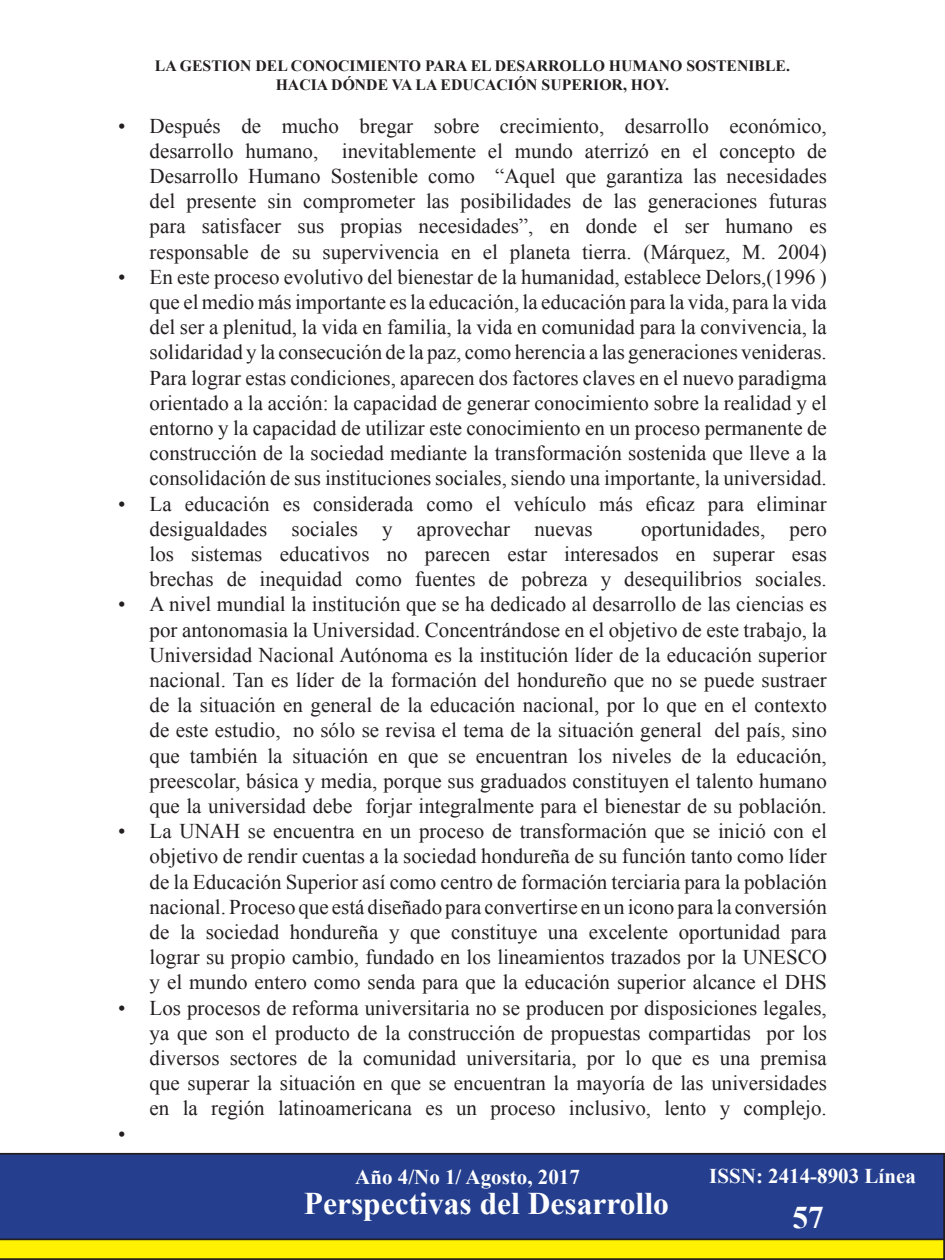
<style>
.page{position:relative;width:945px;height:1260px;background:#fff}
.page>*{position:absolute;margin:0;border:0;box-sizing:border-box;transform-origin:0 0}
.t1{font:700 31.5px "Times New Roman";color:#fff}
.t2{font:21px/25.2px "Times New Roman";color:#231f20;text-align:justify}
.t3{font:700 21px "Times New Roman";color:#fff}
.t4{font:700 15.75px "Times New Roman";color:#231f20}
</style>
<div class="page">
<svg style="left:0;top:1240px;width:945px;height:20px;background:#e8db04"></svg>
<div style="left:0;top:1153px;width:945px;height:87px;background:#253f8e"></div>
<p class="t4" style="left:155px;top:55px;width:637px">LA GESTION DEL CONOCIMIENTO PARA EL DESARROLLO HUMANO SOSTENIBLE.</p>
<p class="t4" style="left:276px;top:74px;width:395px">HACIA DÓNDE VA LA EDUCACIÓN SUPERIOR, HOY.</p>
<p class="t2" style="left:150px;top:113px;width:679px;text-indent:-32px">• Después de mucho bregar sobre crecimiento, desarrollo económico, desarrollo humano, inevitablemente el mundo aterrizó en el concepto de Desarrollo Humano Sostenible como “Aquel que garantiza las necesidades del presente sin comprometer las posibilidades de las generaciones futuras para satisfacer sus propias necesidades”, en donde el ser humano es responsable de su supervivencia en el planeta tierra. (Márquez, M. 2004)</p>
<p class="t2" style="left:150px;top:264px;width:679px;text-indent:-32px">• En este proceso evolutivo del bienestar de la humanidad, establece Delors,(1996 ) que el medio más importante es la educación, la educación para la vida, para la vida del ser a plenitud, la vida en familia, la vida en comunidad para la convivencia, la solidaridad y la consecución de la paz, como herencia a las generaciones venideras.<br>Para lograr estas condiciones, aparecen dos factores claves en el nuevo paradigma orientado a la acción: la capacidad de generar conocimiento sobre la realidad y el entorno y la capacidad de utilizar este conocimiento en un proceso permanente de construcción de la sociedad mediante la transformación sostenida que lleve a la consolidación de sus instituciones sociales, siendo una importante, la universidad.</p>
<p class="t2" style="left:150px;top:491px;width:679px;text-indent:-32px">• La educación es considerada como el vehículo más eficaz para eliminar desigualdades sociales y aprovechar nuevas</p>
<p class="t2" style="left:150px;top:516px;width:679px;text-indent:492px">oportunidades, pero los sistemas educativos no parecen estar interesados en superar esas brechas de inequidad como fuentes de pobreza y desequilibrios sociales.</p>
<p class="t2" style="left:150px;top:592px;width:679px;text-indent:-32px">• A nivel mundial la institución que se ha dedicado al desarrollo de las ciencias es por antonomasia la Universidad. Concentrándose en el objetivo de este trabajo, la Universidad Nacional Autónoma es la institución líder de la educación superior nacional. Tan es líder de la formación del hondureño que no se puede sustraer de la situación en general de la educación nacional, por lo que en el contexto de este estudio, no sólo se revisa el tema de la situación general del país, sino que también la situación en que se encuentran los niveles de la educación, preescolar, básica y media, porque sus graduados constituyen el talento humano que la universidad debe forjar integralmente para el bienestar de su población.</p>
<p class="t2" style="left:150px;top:818px;width:679px;text-indent:-32px">• La UNAH se encuentra en un proceso de transformación que se inició con el objetivo de rendir cuentas a la sociedad hondureña de su función tanto como líder de la Educación Superior así como centro de formación terciaria para la población nacional. Proceso que está diseñado para convertirse en un icono para la conversión de la sociedad hondureña y que constituye una excelente oportunidad para lograr su propio cambio, fundado en los lineamientos trazados por la UNESCO y el mundo entero como senda para que la educación superior alcance el DHS</p>
<p class="t2" style="left:150px;top:995px;width:679px;text-indent:-32px">• Los procesos de reforma universitaria no se producen por disposiciones legales, ya que son el producto de la construcción de propuestas compartidas por los diversos sectores de la comunidad universitaria, por lo que es una premisa que superar la situación en que se encuentran la mayoría de las universidades en la región latinoamericana es un proceso inclusivo, lento y complejo.</p>
<p class="t2" style="left:118px;top:1121px;width:9px">•</p>
<p class="t3" style="left:355px;top:1163px;width:226px">Año 4/No 1/ Agosto, 2017</p>
<p class="t3" style="left:709px;top:1162px;width:208px">ISSN: 2414-8903 Línea</p>
<h1 class="t1" style="left:304px;top:1181px;width:367px">Perspectivas del Desarrollo</h1>
<h1 class="t1" style="left:792px;top:1195px;width:33px">57</h1>
</div>
